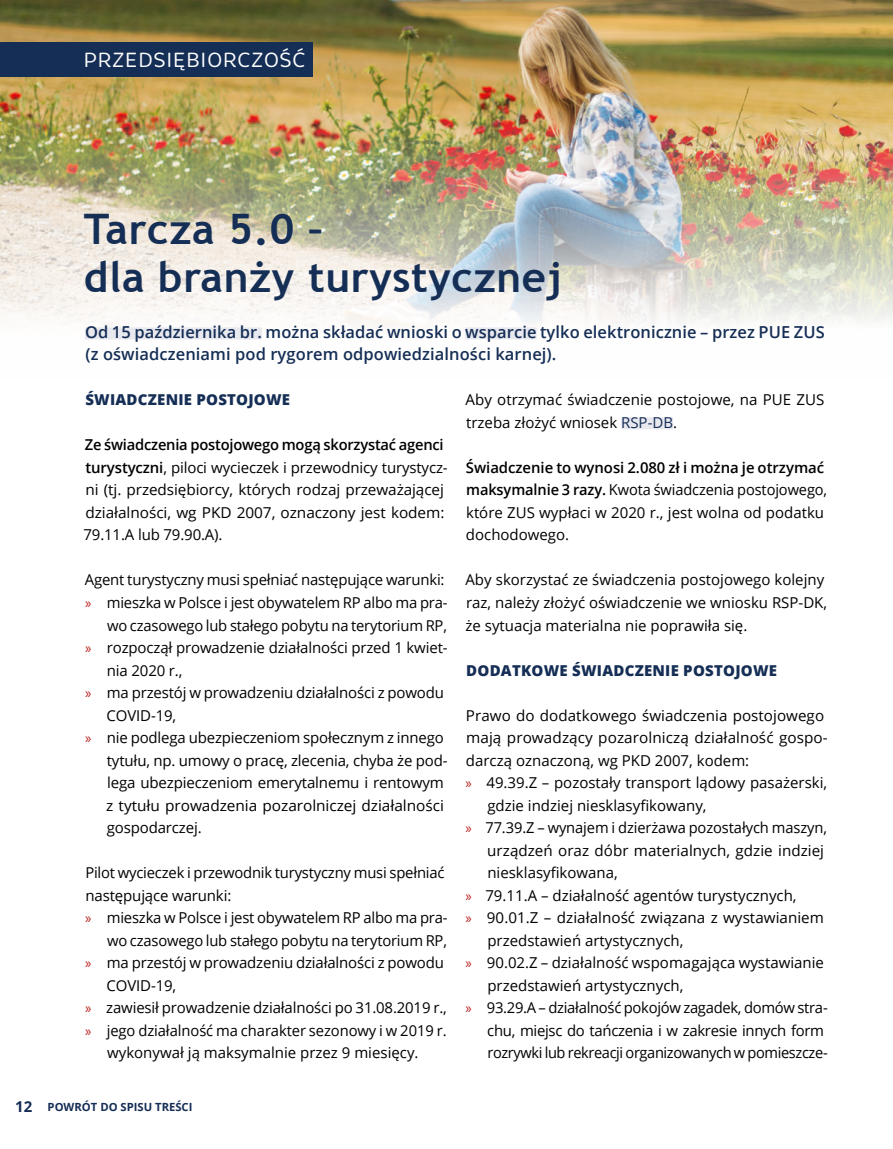
<style>
.page{position:relative;width:893px;height:1149px;background:#fff}
.page>*{position:absolute;margin:0;border:0;box-sizing:border-box;transform-origin:0 0}
.t1{font:700 42px/48px "Trebuchet MS";letter-spacing:.015em;color:#152e55}
.t2{font:21px "Brevia";letter-spacing:.015em;color:#fff}
.t3{font:600 16.5px/22.5px "Open Sans";letter-spacing:.005em;color:#152e55}
.t4{font:15px/22.5px "Open Sans";letter-spacing:-.005em;color:#000}
.t5{font:800 15px "Open Sans";letter-spacing:.015em;color:#152e55}
.t6{font:15px "Open Sans";letter-spacing:-.025em;color:#000}
.t7{font:700 11.25px "Open Sans";color:#152e55}
.s1{font-weight:600}
.s2{font-family:"Myriad Pro";color:#b91a19}
.s3{color:#152e55}
.s4{font-size:15px}
</style>
<div class="page">
<img style="left:0;top:0;width:893px;height:340px">
<div style="left:85px;top:327px;width:177px;height:12px;background:#e8e8ef"></div>
<div style="left:465px;top:327px;width:72px;height:12px;background:#e8e8ef"></div>
<div style="left:621px;top:417px;width:52px;height:12px;background:#e8e8ef"></div>
<div style="left:0;top:42px;width:313px;height:34px;background:#152e55"></div>
<h2 class="t2" style="left:83px;top:47px;width:224px">PRZEDSIĘBIORCZOŚĆ</h2>
<h1 class="t1" style="left:84px;top:205px;width:480px">Tarcza 5.0 –<br>dla branży turystycznej</h1>
<p class="t3" style="left:85px;top:320px;width:741px">Od 15 października br. można składać wnioski o wsparcie tylko elektronicznie – przez PUE ZUS (z oświadczeniami pod rygorem odpowiedzialności karnej).</p>
<p class="t5" style="left:85px;top:388px;width:206px">ŚWIADCZENIE POSTOJOWE</p>
<p class="t4" style="left:84px;top:433px;width:366px"><span class="s1">Ze świadczenia postojowego mogą skorzystać agenci turystyczni</span>, piloci wycieczek i przewodnicy turystycz&shy;ni (tj. przedsiębiorcy, których rodzaj przeważającej działalności, wg PKD 2007, oznaczony jest kodem:<br>79.11.A lub 79.90.A).</p>
<p class="t4" style="left:85px;top:568px;width:361px">Agent turystyczny musi spełniać następujące warunki:</p>
<p class="t4" style="left:85px;top:590px;width:364px"><span class="s2">»</span> mieszka w Polsce i jest obywatelem RP albo ma pra-</p>
<p class="t4" style="left:107px;top:613px;width:341px">wo czasowego lub stałego pobytu na terytorium RP,</p>
<p class="t4" style="left:85px;top:635px;width:364px"><span class="s2">»</span> rozpoczął prowadzenie działalności przed 1 kwiet-</p>
<p class="t4" style="left:107px;top:658px;width:77px">nia 2020 r.,</p>
<p class="t4" style="left:85px;top:680px;width:360px"><span class="s2">»</span> ma przestój w prowadzeniu działalności z powodu</p>
<p class="t4" style="left:107px;top:703px;width:71px">COVID-19,</p>
<p class="t4" style="left:85px;top:725px;width:360px"><span class="s2">»</span> nie podlega ubezpieczeniom społecznym z innego</p>
<p class="t4" style="left:107px;top:748px;width:342px">tytułu, np. umowy o pracę, zlecenia, chyba że pod-</p>
<p class="t4" style="left:107px;top:770px;width:338px">lega ubezpieczeniom emerytalnemu i rentowym</p>
<p class="t4" style="left:106px;top:793px;width:339px">z tytułu prowadzenia pozarolniczej działalności</p>
<p class="t4" style="left:107px;top:815px;width:96px">gospodarczej.</p>
<p class="t4" style="left:85px;top:860px;width:361px">Pilot wycieczek i przewodnik turystyczny musi spełniać</p>
<p class="t4" style="left:86px;top:883px;width:147px">następujące warunki:</p>
<p class="t4" style="left:85px;top:905px;width:364px"><span class="s2">»</span> mieszka w Polsce i jest obywatelem RP albo ma pra-</p>
<p class="t4" style="left:107px;top:928px;width:341px">wo czasowego lub stałego pobytu na terytorium RP,</p>
<p class="t4" style="left:85px;top:950px;width:360px"><span class="s2">»</span> ma przestój w prowadzeniu działalności z powodu</p>
<p class="t4" style="left:107px;top:973px;width:71px">COVID-19,</p>
<p class="t4" style="left:85px;top:995px;width:363px"><span class="s2">»</span> zawiesił prowadzenie działalności po 31.08.2019 r.,</p>
<p class="t4" style="left:85px;top:1018px;width:363px"><span class="s2">»</span> jego działalność ma charakter sezonowy i w 2019 r.</p>
<p class="t4" style="left:107px;top:1040px;width:313px">wykonywał ją maksymalnie przez 9 miesięcy.</p>
<p class="t4" style="left:465px;top:388px;width:361px">Aby otrzymać świadczenie postojowe, na PUE ZUS trzeba złożyć wniosek <span class="s3">RSP-DB</span>.</p>
<p class="t4" style="left:466px;top:455px;width:363px"><span class="s1">Świadczenie to wynosi 2.080 zł i można je otrzymać maksymalnie 3 razy.</span> Kwota świadczenia postojowego, które ZUS wypłaci w 2020 r., jest wolna od podatku dochodowego.</p>
<p class="t4" style="left:465px;top:568px;width:363px">Aby skorzystać ze świadczenia postojowego kolejny raz, należy złożyć oświadczenie we wniosku RSP-DK, że sytuacja materialna nie poprawiła się.</p>
<p class="t5" style="left:466px;top:658px;width:312px">DODATKOWE ŚWIADCZENIE POSTOJOWE</p>
<p class="t4" style="left:466px;top:703px;width:360px">Prawo do dodatkowego świadczenia postojowego</p>
<p class="t4" style="left:466px;top:725px;width:363px">mają prowadzący pozarolniczą działalność gospo-</p>
<p class="t4" style="left:466px;top:748px;width:285px">darczą oznaczoną, wg PKD 2007, kodem:</p>
<p class="t4" style="left:466px;top:770px;width:363px"><span class="s2">»</span> 49.39.Z – pozostały transport lądowy pasażerski,</p>
<p class="t4" style="left:487px;top:793px;width:221px">gdzie indziej niesklasyfikowany,</p>
<p class="t4" style="left:466px;top:815px;width:363px"><span class="s2">»</span> 77.39.Z – wynajem i dzierżawa pozostałych maszyn,</p>
<p class="t4" style="left:487px;top:838px;width:338px">urządzeń oraz dóbr materialnych, gdzie indziej</p>
<p class="t4" style="left:487px;top:860px;width:132px">niesklasyfikowana,</p>
<p class="t4" style="left:466px;top:883px;width:332px"><span class="s2">»</span> 79.11.A – działalność agentów turystycznych,</p>
<p class="t4" style="left:466px;top:905px;width:360px"><span class="s2">»</span> 90.01.Z – działalność związana z wystawianiem</p>
<p class="t4" style="left:487px;top:928px;width:198px">przedstawień artystycznych,</p>
<p class="t4" style="left:466px;top:950px;width:360px"><span class="s2">»</span> 90.02.Z – działalność wspomagająca wystawianie</p>
<p class="t4" style="left:487px;top:973px;width:198px">przedstawień artystycznych,</p>
<p class="t4" style="left:466px;top:995px;width:364px"><span class="s2">»</span> 93.29.A – działalność pokojów zagadek, domów stra-</p>
<p class="t4" style="left:487px;top:1018px;width:338px">chu, miejsc do tańczenia i w zakresie innych form</p>
<p class="t6" style="left:487px;top:1042px;width:342px">rozrywki lub rekreacji organizowanych w pomieszcze-</p>
<p class="t7" style="left:15px;top:1098px;width:179px"><span class="s4">12</span> POWRÓT DO SPISU TREŚCI</p>
</div>
